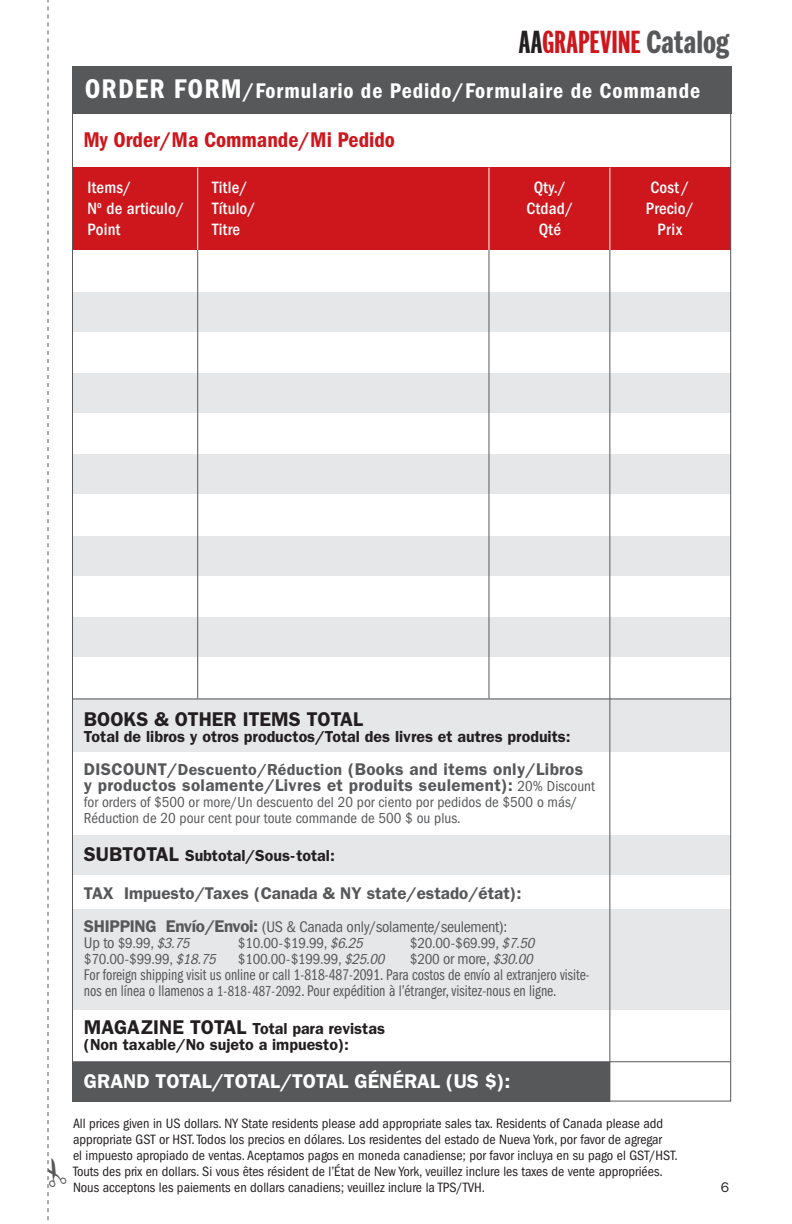
<style>
.page{position:relative;width:792px;height:1224px;background:#fff}
.page>*{position:absolute;margin:0;border:0;box-sizing:border-box;transform-origin:0 0}
.t1{font:700 33.4px "Franklin Comp ITC Pro";letter-spacing:-.005em;color:#cd171d}
.CATEGORIES{font:22px "ITC Franklin Gothic Std Dm Cd";letter-spacing:.04em;color:#fff}
.demi_condensed_title{font:22px "ITC Franklin Gothic Std Dm Cd";color:#cd171d}
.demi_condensed_title-2{font:600 20px "ITC Franklin Gothic Std";color:#fff}
.demi_condensed_title-3{font:600 20px "ITC Franklin Gothic Std";color:#231f20}
.demi_condensed_title-4{font:600 17px/16px "ITC Franklin Gothic Std";letter-spacing:.02em;color:#57585a}
.demi_condensed_title-5{font:500 condensed 17px/21px "ITC Franklin Gothic Std";letter-spacing:.01em;color:#fff}
.demi_condensed_title-6{font:600 17px "ITC Franklin Gothic Std";color:#57585a}
.demi_condensed_title-7{font:16px/16px "ITC Franklin Gothic Std Bk Cp";color:#57585a}
.demi_condensed_title-8{font:600 16px/16px "ITC Franklin Gothic Std";color:#231f20}
.demi_condensed_title-9{font:condensed 16px "ITC Franklin Gothic Std";letter-spacing:-.02em;color:#57585a}
.demi_condensed_title-10{font:condensed 15px/16px "ITC Franklin Gothic Std";color:#57585a}
.demi_condensed_title-11{font:condensed 15px "ITC Franklin Gothic Std";letter-spacing:-.02em;color:#57585a}
.demi_condensed_title-12{font:condensed 14px/16px "ITC Franklin Gothic Std";color:#231f20}
.t2{font:14px "ITC Franklin Gothic Std";color:#231f20}
.s1{color:#231f20}
.s2{font-family:"ITC Franklin Gothic Std Dm Cp";font-weight:400;color:#57585a}
.s3{font-size:28px}
.s4{font-size:16px}
.s5{font-weight:400;font-stretch:condensed;font-size:15px}
.s6{font-size:20px}
.s7{font-weight:600;font-stretch:normal;font-size:17px}
.s8{font-style:italic}
.s9{font-family:"ITC Franklin Gothic Std";font-stretch:condensed;font-size:15px}
.s10{font-family:"ITC Franklin Gothic Std";font-stretch:condensed}
.s11{font-family:"ITC Franklin Gothic Std";font-style:italic;font-stretch:condensed;font-size:15px}
.s12{font-size:15px}
</style>
<div class="page">
<div style="left:72px;top:168px;width:658px;height:82px;background:#cd171d"></div>
<div style="left:72px;top:66px;width:659px;height:48px;background:#57585a"></div>
<hr style="left:197px;top:168px;width:1px;height:90px;background:#fff">
<hr style="left:488px;top:168px;width:1px;height:90px;background:#fff">
<hr style="left:609px;top:168px;width:1px;height:90px;background:#fff">
<div style="left:72px;top:292px;width:658px;height:39px;background:#e6e7e9"></div>
<div style="left:72px;top:617px;width:658px;height:40px;background:#e6e7e9"></div>
<div style="left:72px;top:373px;width:658px;height:40px;background:#e6e7e9"></div>
<div style="left:73px;top:698px;width:657px;height:54px;background:#e6e7e9"></div>
<div style="left:72px;top:454px;width:658px;height:40px;background:#e6e7e9"></div>
<div style="left:72px;top:536px;width:658px;height:40px;background:#e6e7e9"></div>
<div style="left:72px;top:835px;width:658px;height:40px;background:#e6e7e9"></div>
<div style="left:72px;top:909px;width:659px;height:101px;background:#e6e7e9"></div>
<div style="left:72px;top:1062px;width:538px;height:40px;background:#57585a"></div>
<hr style="left:197px;top:250px;width:1px;height:448px;background:#57585a">
<hr style="left:488px;top:250px;width:1px;height:448px;background:#57585a">
<hr style="left:609px;top:250px;width:1px;height:852px;background:#57585a">
<hr style="left:72px;top:1061px;width:658px;height:1px;background:#57585a">
<hr style="left:72px;top:698px;width:659px;height:1px;background:#57585a">
<svg style="left:47px;top:0;width:2px;height:1221px"></svg>
<h1 class="t1" style="left:519px;top:24px;width:212px"><span class="s1">AA</span>GRAPEVINE <span class="s2">Catalog</span></h1>
<p class="CATEGORIES" style="left:85px;top:78px;width:617px"><span class="s3">ORDER FORM</span>/Formulario de Pedido/Formulaire de Commande</p>
<p class="demi_condensed_title" style="left:84px;top:127px;width:313px">My Order/Ma Commande/Mi Pedido</p>
<p class="demi_condensed_title-5" style="left:88px;top:177px;width:98px">Items/<br>N<sup>o</sup> de articulo/<br>Point</p>
<p class="demi_condensed_title-5" style="left:212px;top:177px;width:45px">Title/<br>Título/<br>Titre</p>
<p class="demi_condensed_title-5" style="left:527px;top:177px;width:48px;text-align:center">Qty./<br>Ctdad/<br>Qté</p>
<p class="demi_condensed_title-5" style="left:646px;top:177px;width:50px;text-align:center">Cost/<br>Precio/<br>Prix</p>
<p class="demi_condensed_title-3" style="left:84px;top:707px;width:281px">BOOKS &amp; OTHER ITEMS TOTAL</p>
<p class="demi_condensed_title-8" style="left:84px;top:728px;width:488px">Total de libros y otros productos/Total des livres et autres produits:</p>
<p class="demi_condensed_title-4" style="left:84px;top:761px;width:512px">DISCOUNT/<span class="s4">Descuento/Réduction</span> (Books and items only/Libros y productos solamente/Livres et produits seulement): <span class="s5">20% Discount</span></p>
<p class="demi_condensed_title-10" style="left:84px;top:794px;width:495px">for orders of $500 or more/Un descuento del 20 por ciento por pedidos de $500 o más/<br>Réduction de 20 pour cent pour toute commande de 500 $ ou plus.</p>
<p class="demi_condensed_title-8" style="left:84px;top:847px;width:252px"><span class="s6">SUBTOTAL</span> Subtotal/Sous-total:</p>
<p class="demi_condensed_title-6" style="left:84px;top:883px;width:439px">TAX Impuesto/Taxes (Canada &amp; NY state/estado/état):</p>
<p class="demi_condensed_title-9" style="left:84px;top:917px;width:425px"><span class="s7">SHIPPING Envío/Envoi:</span> (US &amp; Canada only/solamente/seulement):</p>
<p class="demi_condensed_title-10" style="left:84px;top:935px;width:111px"><span class="s4">Up to</span> $9.99, <span class="s8">$3.75</span></p>
<p class="demi_condensed_title-10" style="left:238px;top:935px;width:130px">$10.00-$19.99, <span class="s8">$6.25</span></p>
<p class="demi_condensed_title-10" style="left:410px;top:935px;width:130px">$20.00-$69.99, <span class="s8">$7.50</span></p>
<p class="demi_condensed_title-11" style="left:84px;top:950px;width:306px">$70.00-$99.99, <span class="s8">$18.75</span> $100.00-$199.99, <span class="s8">$25.00</span></p>
<p class="demi_condensed_title-7" style="left:84px;top:951px;width:507px;text-indent:326px"><span class="s9">$200</span> <span class="s10">or more,</span> <span class="s11">$30.00<br></span>For foreign shipping visit us online or call 1-818-487-2091. Para costos de envío al extranjero visite&shy;nos en línea o llamenos a <span class="s12">1-818-487-2092</span>. Pour expédition à l’étranger, visitez-nous en ligne.</p>
<p class="demi_condensed_title-8" style="left:84px;top:1020px;width:303px"><span class="s6">MAGAZINE TOTAL</span> Total para revistas (Non taxable/No sujeto a impuesto):</p>
<p class="demi_condensed_title-2" style="left:84px;top:1069px;width:428px">GRAND TOTAL/TOTAL/TOTAL GÉNÉRAL (US $):</p>
<p class="demi_condensed_title-12" style="left:73px;top:1116px;width:606px">All prices given in US dollars. NY State residents please add appropriate sales tax. Residents of Canada please add appropriate GST or HST. Todos los precios en dólares. Los residentes del estado de Nueva York, por favor de agregar<br>el impuesto apropiado de ventas. Aceptamos pagos en moneda canadiense; por favor incluya en su pago el GST/HST.<br>Touts des prix en dollars. Si vous êtes résident de l’État de New York, veuillez inclure les taxes de vente appropriées.<br>Nous acceptons les paiements en dollars canadiens; veuillez inclure la TPS/TVH.</p>
<p class="t2" style="left:721px;top:1179px;width:10px">6</p>
</div>
